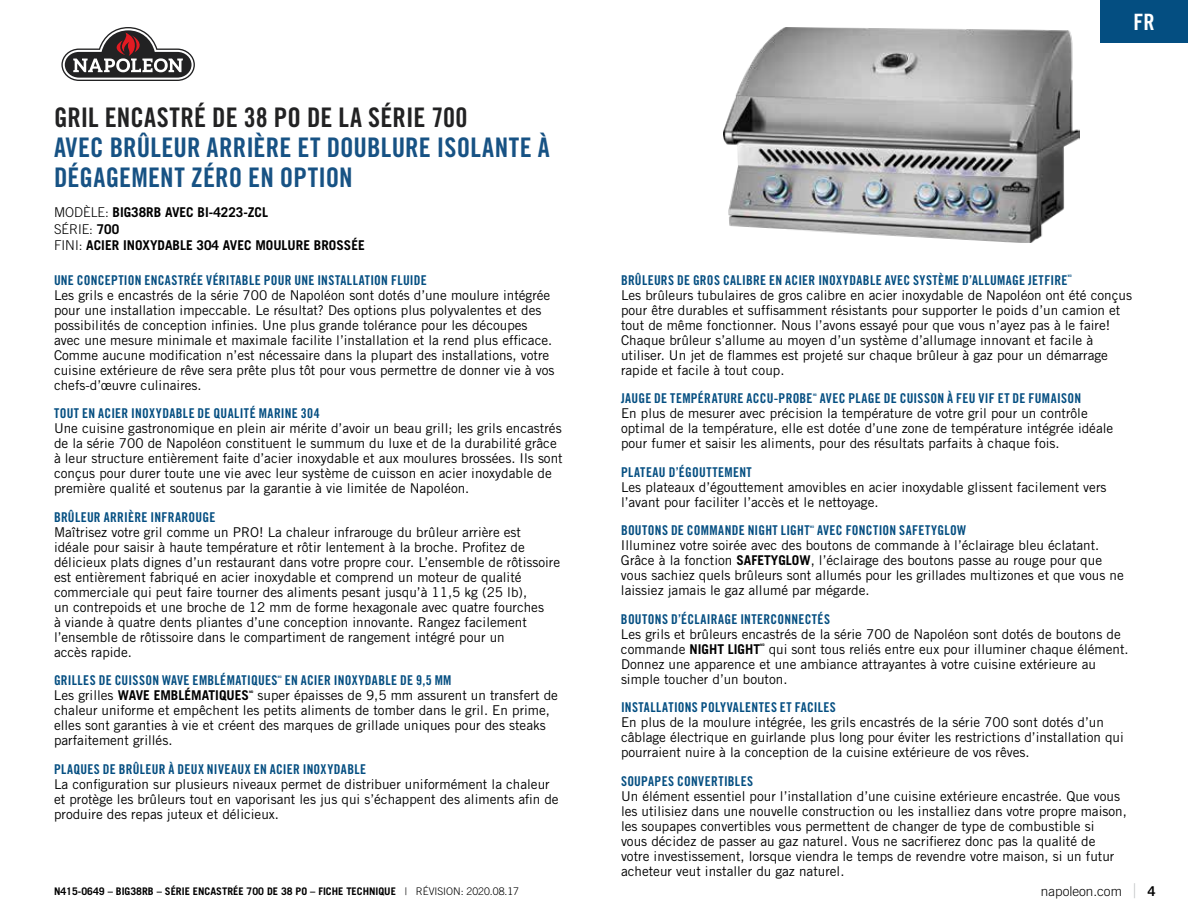
<style>
.page{position:relative;width:1188px;height:918px;background:#fff}
.page>*{position:absolute;margin:0;border:0;box-sizing:border-box;transform-origin:0 0}
.t1{font:27px/30px "Trade Gothic LT Std Bd Cn 20";letter-spacing:.005em;color:#175284}
.t2{font:27px "Trade Gothic LT Std Bd Cn 20";letter-spacing:.01em;color:#222223}
.t3{font:22.5px "Trade Gothic LT Std Bd Cn 20";color:#fff}
.t4{font:13.5px/15px "Trade Gothic LT Std";color:#000}
.t5{font:13.5px "Trade Gothic LT Std Bd Cn 20";letter-spacing:.025em;color:#044e81}
.t6{font:700 13.5px/16.5px "Trade Gothic LT Std";color:#000}
.t7{font:300 13.5px "Trade Gothic LT Std";color:#000}
.t8{font:13.5px "Trade Gothic LT Std Bd 2";color:#000}
.t9{font:700 10.5px "Trade Gothic LT Std";color:#000}
.t10{font:3.3px "Trade Gothic LT Std Bd Cn 20";letter-spacing:.035em;color:#044e81}
.t11{font:700 3.3px "Trade Gothic LT Std";color:#000}
.s1{font-weight:300}
.s2{font-weight:400}
.s3{font-weight:700}
.s4{font-size:20.25px;color:#bcbec0}
</style>
<div class="page">
<svg style="left:61px;top:27px;width:134px;height:54px"></svg>
<div style="left:1100px;top:0;width:88px;height:43px;background:#044e81"></div>
<img style="left:724px;top:27px;width:356px;height:216px">
<h1 class="t2" style="left:54px;top:101px;width:415px">GRIL ENCASTRÉ DE 38 PO DE LA SÉRIE 700</h1>
<h1 class="t1" style="left:54px;top:133px;width:497px">AVEC BRÛLEUR ARRIÈRE ET DOUBLURE ISOLANTE À<br>DÉGAGEMENT ZÉRO EN OPTION</h1>
<p class="t6" style="left:54px;top:204px;width:312px"><span class="s1">MODÈLE:</span> BIG38RB AVEC BI-4223-ZCL<br><span class="s1">SÉRIE:</span> 700<br><span class="s1">FINI:</span> ACIER INOXYDABLE 304 AVEC MOULURE BROSSÉE</p>
<p class="t5" style="left:54px;top:272px;width:374px">UNE CONCEPTION ENCASTRÉE VÉRITABLE POUR UNE INSTALLATION FLUIDE</p>
<p class="t4" style="left:54px;top:287px;width:502px">Les grils e encastrés de la série 700 de Napoléon sont dotés d’une moulure intégrée pour une installation impeccable. Le résultat? Des options plus polyvalentes et des possibilités de conception infinies. Une plus grande tolérance pour les découpes avec une mesure minimale et maximale facilite l’installation et la rend plus efficace.<br>Comme aucune modification n’est nécessaire dans la plupart des installations, votre cuisine extérieure de rêve sera prête plus tôt pour vous permettre de donner vie à vos chefs-d’œuvre culinaires.</p>
<p class="t5" style="left:54px;top:405px;width:267px">TOUT EN ACIER INOXYDABLE DE QUALITÉ MARINE 304</p>
<p class="t4" style="left:54px;top:421px;width:510px">Une cuisine gastronomique en plein air mérite d’avoir un beau grill; les grils encastrés de la série 700 de Napoléon constituent le summum du luxe et de la durabilité grâce à leur structure entièrement faite d’acier inoxydable et aux moulures brossées. Ils sont conçus pour durer toute une vie avec leur système de cuisson en acier inoxydable de première qualité et soutenus par la garantie à vie limitée de Napoléon.</p>
<p class="t5" style="left:54px;top:509px;width:163px">BRÛLEUR ARRIÈRE INFRAROUGE</p>
<p class="t4" style="left:54px;top:524px;width:508px">Maîtrisez votre gril comme un PRO! La chaleur infrarouge du brûleur arrière est<br>idéale pour saisir à haute température et rôtir lentement à la broche. Profitez de délicieux plats dignes d’un restaurant dans votre propre cour. L’ensemble de rôtissoire est entièrement fabriqué en acier inoxydable et comprend un moteur de qualité commerciale qui peut faire tourner des aliments pesant jusqu’à 11,5 kg (25 lb),<br>un contrepoids et une broche de 12 mm de forme hexagonale avec quatre fourches<br>à viande à quatre dents pliantes d’une conception innovante. Rangez facilement l’ensemble de rôtissoire dans le compartiment de rangement intégré pour un<br>accès rapide.</p>
<p class="t5" style="left:54px;top:672px;width:225px">GRILLES DE CUISSON WAVE EMBLÉMATIQUES</p>
<p class="t10" style="left:278px;top:675px;width:5px">MD</p>
<p class="t5" style="left:285px;top:672px;width:168px">EN ACIER INOXYDABLE DE 9,5 MM</p>
<p class="t6" style="left:54px;top:687px;width:197px"><span class="s2">Les grilles</span> WAVE EMBLÉMATIQUES</p>
<p class="t11" style="left:249px;top:690px;width:6px">MD</p>
<p class="t4" style="left:54px;top:688px;width:505px;text-indent:204px">super épaisses de 9,5 mm assurent un transfert de chaleur uniforme et empêchent les petits aliments de tomber dans le gril. En prime, elles sont garanties à vie et créent des marques de grillade uniques pour des steaks parfaitement grillés.</p>
<p class="t5" style="left:54px;top:761px;width:314px">PLAQUES DE BRÛLEUR À DEUX NIVEAUX EN ACIER INOXYDABLE</p>
<p class="t4" style="left:54px;top:776px;width:506px">La configuration sur plusieurs niveaux permet de distribuer uniformément la chaleur et protège les brûleurs tout en vaporisant les jus qui s’échappent des aliments afin de produire des repas juteux et délicieux.</p>
<h2 class="t3" style="left:1134px;top:8px;width:23px">FR</h2>
<p class="t5" style="left:621px;top:272px;width:448px">BRÛLEURS DE GROS CALIBRE EN ACIER INOXYDABLE AVEC SYSTÈME D’ALLUMAGE JETFIRE</p>
<p class="t10" style="left:1068px;top:274px;width:5px">MD</p>
<p class="t4" style="left:621px;top:287px;width:513px">Les brûleurs tubulaires de gros calibre en acier inoxydable de Napoléon ont été conçus pour être durables et suffisamment résistants pour supporter le poids d’un camion et tout de même fonctionner. Nous l’avons essayé pour que vous n’ayez pas à le faire!<br>Chaque brûleur s’allume au moyen d’un système d’allumage innovant et facile à utiliser. Un jet de flammes est projeté sur chaque brûleur à gaz pour un démarrage rapide et facile à tout coup.</p>
<p class="t5" style="left:621px;top:390px;width:193px">JAUGE DE TEMPÉRATURE ACCU-PROBE</p>
<p class="t10" style="left:813px;top:393px;width:5px">MD</p>
<p class="t5" style="left:820px;top:390px;width:263px">AVEC PLAGE DE CUISSON À FEU VIF ET DE FUMAISON</p>
<p class="t4" style="left:621px;top:406px;width:494px">En plus de mesurer avec précision la température de votre gril pour un contrôle optimal de la température, elle est dotée d’une zone de température intégrée idéale pour fumer et saisir les aliments, pour des résultats parfaits à chaque fois.</p>
<p class="t5" style="left:621px;top:464px;width:132px">PLATEAU D’ÉGOUTTEMENT</p>
<p class="t4" style="left:621px;top:479px;width:487px">Les plateaux d’égouttement amovibles en acier inoxydable glissent facilement vers l’avant pour faciliter l’accès et le nettoyage.</p>
<p class="t5" style="left:621px;top:522px;width:190px">BOUTONS DE COMMANDE NIGHT LIGHT</p>
<p class="t10" style="left:810px;top:525px;width:5px">MD</p>
<p class="t5" style="left:817px;top:522px;width:151px">AVEC FONCTION SAFETYGLOW</p>
<p class="t4" style="left:621px;top:538px;width:504px">Illuminez votre soirée avec des boutons de commande à l’éclairage bleu éclatant.<br>Grâce à la fonction <span class="s3">SAFETYGLOW</span>, l’éclairage des boutons passe au rouge pour que vous sachiez quels brûleurs sont allumés pour les grillades multizones et que vous ne laissiez jamais le gaz allumé par mégarde.</p>
<p class="t5" style="left:621px;top:611px;width:211px">BOUTONS D’ÉCLAIRAGE INTERCONNECTÉS</p>
<p class="t4" style="left:621px;top:626px;width:501px">Les grils et brûleurs encastrés de la série 700 de Napoléon sont dotés de boutons de commande <span class="s3">NIGHT LIGHT</span></p>
<p class="t11" style="left:760px;top:643px;width:6px">MD</p>
<p class="t4" style="left:621px;top:641px;width:509px;text-indent:148px">qui sont tous reliés entre eux pour illuminer chaque élément.<br>Donnez une apparence et une ambiance attrayantes à votre cuisine extérieure au simple toucher d’un bouton.</p>
<p class="t5" style="left:621px;top:699px;width:216px">INSTALLATIONS POLYVALENTES ET FACILES</p>
<p class="t4" style="left:621px;top:715px;width:504px">En plus de la moulure intégrée, les grils encastrés de la série 700 sont dotés d’un câblage électrique en guirlande plus long pour éviter les restrictions d’installation qui pourraient nuire à la conception de la cuisine extérieure de vos rêves.</p>
<p class="t5" style="left:621px;top:773px;width:134px">SOUPAPES CONVERTIBLES</p>
<p class="t4" style="left:621px;top:788px;width:507px">Un élément essentiel pour l’installation d’une cuisine extérieure encastrée. Que vous les utilisiez dans une nouvelle construction ou les installiez dans votre propre maison, les soupapes convertibles vous permettent de changer de type de combustible si<br>vous décidez de passer au gaz naturel. Vous ne sacrifierez donc pas la qualité de votre investissement, lorsque viendra le temps de revendre votre maison, si un futur acheteur veut installer du gaz naturel.</p>
<p class="t7" style="left:1041px;top:883px;width:97px">napoleon.com <span class="s4">|</span></p>
<p class="t9" style="left:54px;top:885px;width:467px">N415-0649 – BIG38RB – SÉRIE ENCASTRÉE 700 DE 38 PO – FICHE TECHNIQUE <span class="s1">| RÉVISION: 2020.08.17</span></p>
<p class="t8" style="left:1148px;top:883px;width:10px">4</p>
</div>
